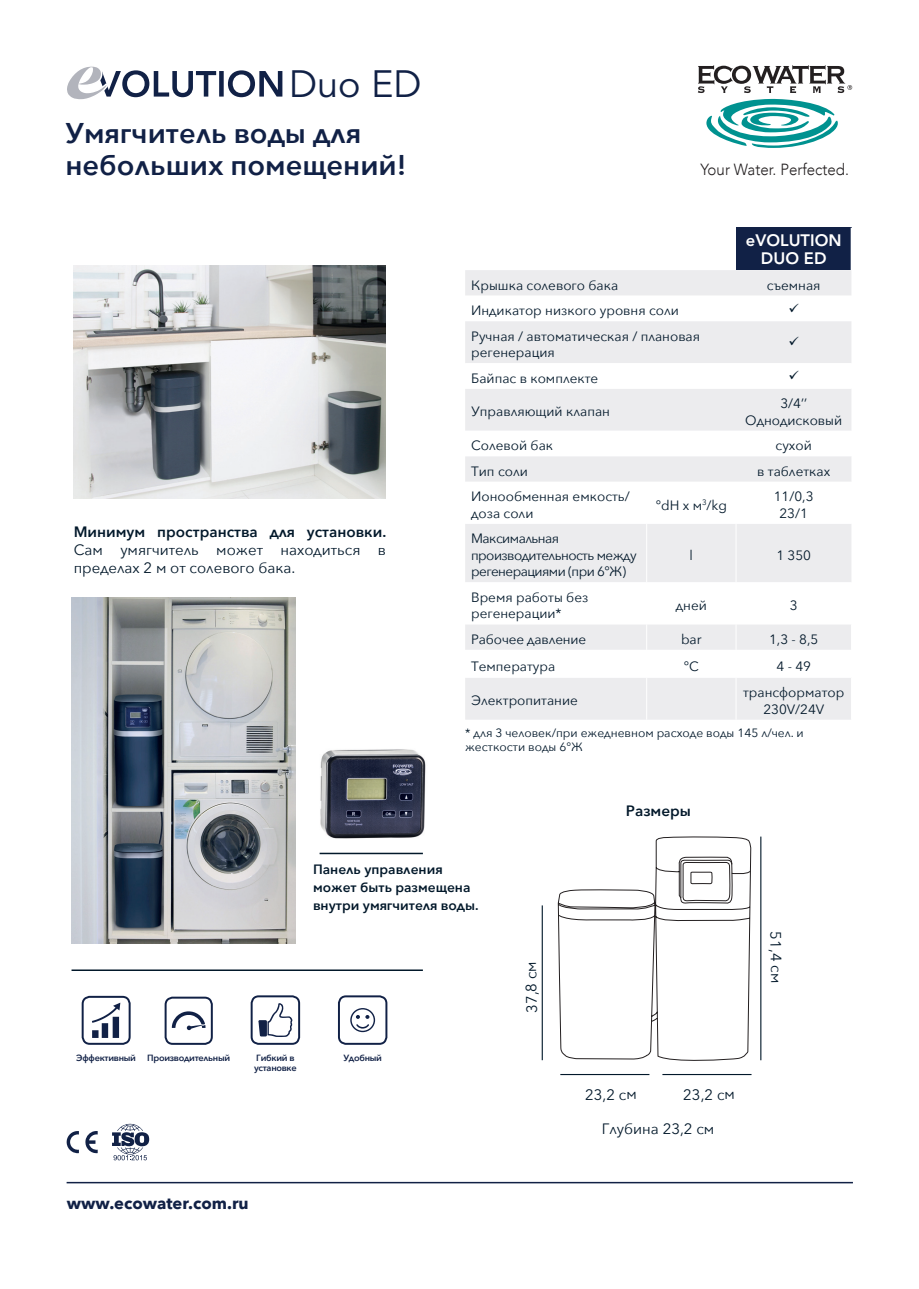
<style>
.page{position:relative;width:919px;height:1289px;background:#fff}
.page>*{position:absolute;margin:0;border:0;box-sizing:border-box;transform-origin:0 0}
.t1{font:37.8px "Avenir LT Std";color:#112146}
.t2{font:600 28.5px/31.5px "Avenir Next";color:#112146}
.t3{font:700 16.5px "Avenir Next";color:#112146}
.t4{font:800 16.5px/18px "Avenir LT Std";color:#fff;text-align:center}
.t5{font:300 16.05px "Avenir";color:#231f20;scale:.94 1}
.t6{font:15px/18px "Avenir Next";color:#02182a}
.t7{font:600 15px "Avenir Next";color:#02182a}
.t8{font:13.5px/16.5px "Avenir Next";color:#02182a}
.t9{font:13.5px/16.5px "Avenir Next";letter-spacing:-.04em;color:#02182a}
.t10{font:600 13.5px/18px "Avenir Next";color:#02182a}
.t11{font:12px/14.4px "Avenir Next";color:#02182a}
.t12{font:600 9px "Avenir Next";letter-spacing:-.03em;color:#112146}
</style>
<div class="page">
<svg style="left:706px;top:99px;width:131px;height:49px"></svg>
<svg style="left:697px;top:65px;width:155px;height:28px"></svg>
<div style="left:736px;top:228px;width:115px;height:42px;background:#112146"></div>
<div style="left:465px;top:270px;width:386px;height:449px;background:#ececee"></div>
<svg style="left:465px;top:296px;width:386px;height:381px;fill:#f3f3f4"></svg>
<hr style="left:850px;top:228px;width:2px;height:42px;background:#fff">
<hr style="left:850px;top:296px;width:2px;height:25px;background:#fff">
<hr style="left:646px;top:524px;width:1px;height:58px;background:#fff">
<hr style="left:735px;top:524px;width:1px;height:58px;background:#fff">
<svg style="left:646px;top:624px;width:1px;height:26px"></svg>
<svg style="left:735px;top:624px;width:1px;height:26px"></svg>
<hr style="left:646px;top:677px;width:1px;height:42px;background:#fff">
<hr style="left:735px;top:677px;width:1px;height:42px;background:#fff">
<hr style="left:71px;top:969px;width:352px;height:2px;background:#02182a">
<svg style="left:92px;top:1002px;width:28px;height:35px"></svg>
<div style="left:82px;top:995px;width:49px;height:49px;border:2px solid #112146;border-radius:7px"></div>
<hr style="left:67px;top:1181px;width:785px;height:2px;background:#112146">
<svg style="left:67px;top:66px;width:215px;height:34px"></svg>
<img style="left:72px;top:597px;width:223px;height:346px">
<img style="left:320px;top:749px;width:106px;height:90px">
<svg style="left:258px;top:1003px;width:34px;height:34px"></svg>
<div style="left:251px;top:995px;width:49px;height:49px;border:2px solid #112146;border-radius:7px"></div>
<svg style="left:350px;top:1008px;width:25px;height:24px"></svg>
<div style="left:338px;top:995px;width:49px;height:49px;border:2px solid #112146;border-radius:7px"></div>
<hr style="left:760px;top:836px;width:1px;height:224px;background:#02182a">
<hr style="left:560px;top:1073px;width:89px;height:2px;background:#02182a">
<hr style="left:662px;top:1073px;width:89px;height:2px;background:#02182a">
<svg style="left:557px;top:836px;width:194px;height:225px"></svg>
<hr style="left:541px;top:905px;width:1px;height:155px;background:#02182a">
<img style="left:74px;top:265px;width:312px;height:233px">
<svg style="left:112px;top:1123px;width:37px;height:37px"></svg>
<svg style="left:85px;top:1131px;width:13px;height:22px"></svg>
<svg style="left:66px;top:1131px;width:13px;height:22px"></svg>
<hr style="left:319px;top:852px;width:104px;height:2px;background:#02182a">
<svg style="left:172px;top:1011px;width:33px;height:19px"></svg>
<div style="left:165px;top:996px;width:48px;height:48px;border:2px solid #112146;border-radius:7px"></div>
<svg style="left:789px;top:303px;width:9px;height:9px"></svg>
<svg style="left:789px;top:337px;width:9px;height:9px"></svg>
<svg style="left:789px;top:370px;width:9px;height:9px"></svg>
<h1 class="t1" style="left:289px;top:62px;width:134px">Duo ED</h1>
<h2 class="t2" style="left:65px;top:117px;width:342px">Умягчитель воды для небольших помещений!</h2>
<p class="t7" style="left:74px;top:519px;width:314px">Минимум пространства для установки.</p>
<p class="t6" style="left:74px;top:540px;width:313px">Сам умягчитель может находиться в пределах 2 м от солевого бака.</p>
<p class="t5" style="left:700px;top:159px;width:160px">Your Water. Perfected.</p>
<p class="t4" style="left:745px;top:231px;width:97px">eVOLUTION<br>DUO ED</p>
<p class="t8" style="left:471px;top:276px;width:149px">Крышка солевого бака</p>
<p class="t8" style="left:766px;top:276px;width:55px">съемная</p>
<p class="t8" style="left:471px;top:302px;width:209px">Индикатор низкого уровня соли</p>
<p class="t8" style="left:471px;top:327px;width:230px">Ручная / автоматическая / плановая регенерация</p>
<p class="t8" style="left:471px;top:369px;width:129px">Байпас в комплекте</p>
<p class="t8" style="left:471px;top:403px;width:140px">Управляющий клапан</p>
<p class="t8" style="left:745px;top:394px;width:98px;text-align:center">3/4’’<br>Однодисковый</p>
<p class="t8" style="left:471px;top:436px;width:84px">Солевой бак</p>
<p class="t8" style="left:775px;top:436px;width:38px">сухой</p>
<p class="t8" style="left:471px;top:462px;width:58px">Тип соли</p>
<p class="t8" style="left:757px;top:462px;width:75px">в таблетках</p>
<p class="t8" style="left:471px;top:487px;width:160px">Ионообменная емкость/ доза соли</p>
<p class="t8" style="left:655px;top:496px;width:73px">°dH x м<sup>3</sup>/kg</p>
<p class="t8" style="left:773px;top:488px;width:41px;text-align:center">11/0,3<br>23/1</p>
<p class="t9" style="left:471px;top:530px;width:167px">Максимальная производительность между регенерациями (при 6°Ж)</p>
<p class="t8" style="left:689px;top:546px;width:5px">l</p>
<p class="t8" style="left:776px;top:546px;width:36px">1 350</p>
<p class="t8" style="left:471px;top:588px;width:119px">Время работы без регенерации*</p>
<p class="t8" style="left:675px;top:596px;width:32px">дней</p>
<p class="t8" style="left:789px;top:596px;width:9px">3</p>
<p class="t8" style="left:471px;top:630px;width:116px">Рабочее давление</p>
<p class="t8" style="left:681px;top:630px;width:22px">bar</p>
<p class="t8" style="left:769px;top:630px;width:51px">1,3 - 8,5</p>
<p class="t8" style="left:471px;top:657px;width:86px">Температура</p>
<p class="t8" style="left:683px;top:657px;width:17px">°C</p>
<p class="t8" style="left:776px;top:657px;width:36px">4 - 49</p>
<p class="t8" style="left:471px;top:692px;width:108px">Электропитание</p>
<p class="t8" style="left:743px;top:683px;width:103px;text-align:center">трансформатор<br>230V/24V</p>
<p class="t11" style="left:465px;top:725px;width:340px">* для 3 человек/при ежедневном расходе воды 145 л/чел. и жесткости воды 6°Ж</p>
<p class="t7" style="left:626px;top:797px;width:67px">Размеры</p>
<p class="t10" style="left:313px;top:859px;width:167px">Панель управления может быть размещена внутри умягчителя воды.</p>
<p class="t12" style="left:76px;top:1049px;width:61px">Эффективный</p>
<p class="t12" style="left:147px;top:1049px;width:84px">Производительный</p>
<p class="t12" style="left:256px;top:1049px;width:40px">Гибкий в</p>
<p class="t12" style="left:343px;top:1049px;width:40px">Удобный</p>
<p class="t12" style="left:254px;top:1060px;width:44px">установке</p>
<p class="t3" style="left:67px;top:1188px;width:183px">www.ecowater.com.ru</p>
<p class="t6" style="left:522px;top:1013px;width:53px;rotate:-91deg">37,8 см</p>
<p class="t6" style="left:785px;top:931px;width:53px;rotate:89deg">51,4 см</p>
<p class="t6" style="left:584px;top:1085px;width:53px;rotate:-1deg">23,2 см</p>
<p class="t6" style="left:683px;top:1085px;width:53px;rotate:-1deg">23,2 см</p>
<p class="t6" style="left:601px;top:1119px;width:114px">Глубина 23,2 см</p>
</div>
